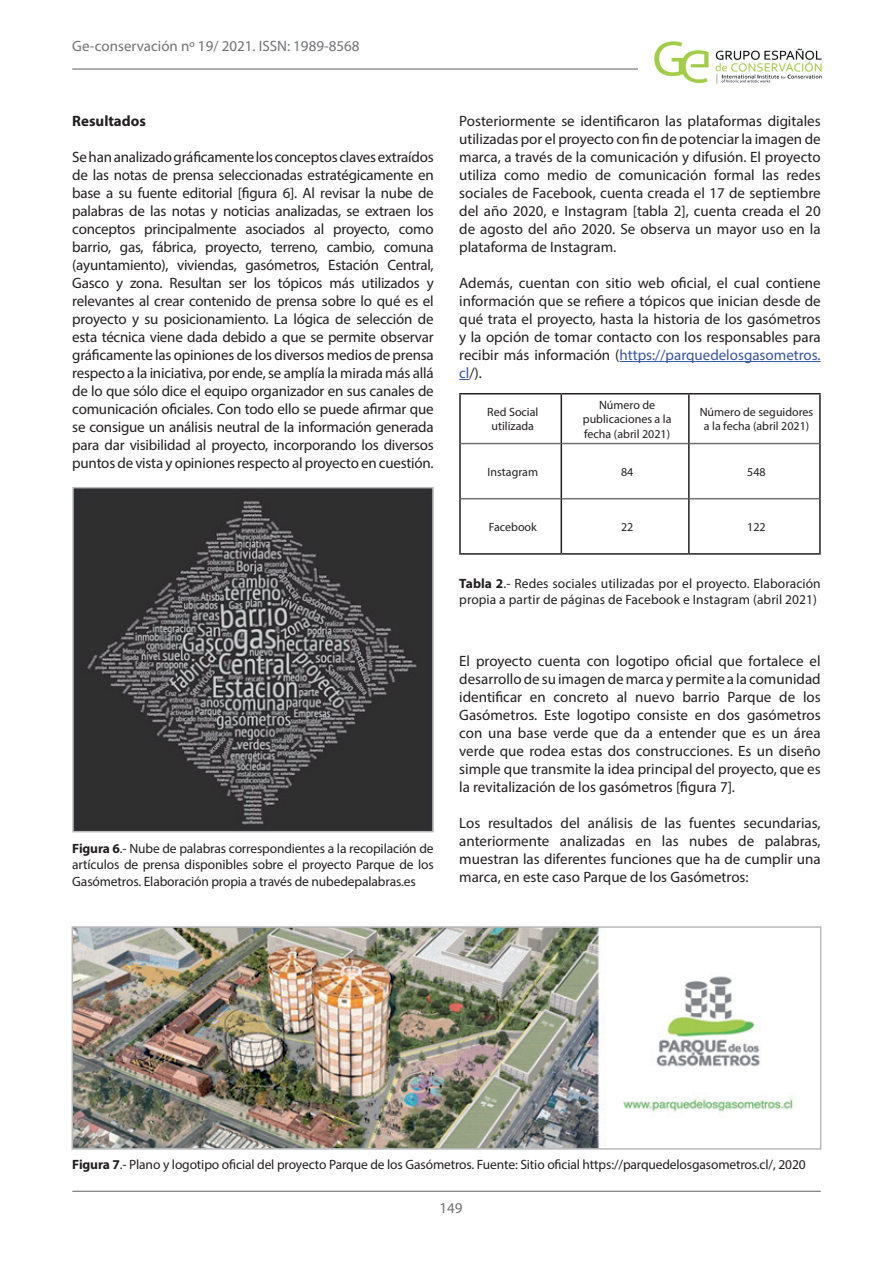
<style>
.page{position:relative;width:893px;height:1263px;background:#fff}
.page>*{position:absolute;margin:0;border:0;box-sizing:border-box;transform-origin:0 0}
.t1{font:15px/18px "Myriad Pro";color:#231f20;text-align:justify}
.t2{font:15px "Myriad Pro";color:#717275}
.t3{font:700 15px "Myriad Pro";color:#231f20}
.t4{font:13.5px/16.5px "Myriad Pro";letter-spacing:-.01em;color:#231f20;text-align:justify}
.t5{font:12px/14.4px "Myriad Pro";color:#231f20;text-align:center}
.s1{font-weight:700}
.s2{color:#3853a3}
</style>
<div class="page">
<hr style="left:72px;top:68px;width:567px;height:2px;background:#717275">
<hr style="left:72px;top:1191px;width:749px;height:1px;background:#717275">
<img style="left:654px;top:41px;width:168px;height:43px">
<img style="left:75px;top:490px;width:356px;height:339px">
<div style="left:72px;top:487px;width:362px;height:345px;border:2px solid #b8b9bc"></div>
<hr style="left:619px;top:361px;width:202px;height:1px;background:#3853a3">
<hr style="left:461px;top:443px;width:100px;height:1px;background:#717275">
<hr style="left:562px;top:443px;width:126px;height:1px;background:#717275">
<hr style="left:690px;top:443px;width:129px;height:1px;background:#717275">
<hr style="left:461px;top:498px;width:100px;height:1px;background:#717275">
<hr style="left:562px;top:498px;width:126px;height:1px;background:#717275">
<hr style="left:690px;top:498px;width:129px;height:1px;background:#717275">
<hr style="left:459px;top:393px;width:102px;height:1px;background:#231f20">
<hr style="left:459px;top:394px;width:2px;height:50px;background:#231f20">
<hr style="left:561px;top:393px;width:128px;height:1px;background:#231f20">
<hr style="left:561px;top:394px;width:1px;height:50px;background:#231f20">
<hr style="left:689px;top:393px;width:132px;height:1px;background:#231f20">
<hr style="left:688px;top:394px;width:2px;height:50px;background:#231f20">
<hr style="left:819px;top:394px;width:2px;height:50px;background:#231f20">
<hr style="left:459px;top:444px;width:2px;height:55px;background:#231f20">
<hr style="left:561px;top:444px;width:1px;height:55px;background:#231f20">
<hr style="left:688px;top:444px;width:2px;height:55px;background:#231f20">
<hr style="left:819px;top:444px;width:2px;height:55px;background:#231f20">
<hr style="left:459px;top:499px;width:2px;height:54px;background:#231f20">
<hr style="left:561px;top:499px;width:1px;height:54px;background:#231f20">
<hr style="left:688px;top:499px;width:2px;height:54px;background:#231f20">
<hr style="left:819px;top:499px;width:2px;height:54px;background:#231f20">
<hr style="left:459px;top:553px;width:102px;height:2px;background:#231f20">
<hr style="left:561px;top:553px;width:128px;height:2px;background:#231f20">
<hr style="left:689px;top:553px;width:132px;height:2px;background:#231f20">
<img style="left:75px;top:929px;width:720px;height:218px">
<div style="left:72px;top:926px;width:749px;height:224px;border:2px solid #b8b9bc"></div>
<p class="t2" style="left:72px;top:37px;width:289px">Ge-conservación nº 19/ 2021. ISSN: 1989-8568</p>
<p class="t3" style="left:72px;top:111px;width:75px">Resultados</p>
<p class="t1" style="left:72px;top:148px;width:363px">Se han analizado gráficamente los conceptos claves extraídos de las notas de prensa seleccionadas estratégicamente en base a su fuente editorial [figura 6]. Al revisar la nube de palabras de las notas y noticias analizadas, se extraen los conceptos principalmente asociados al proyecto, como barrio, gas, fábrica, proyecto, terreno, cambio, comuna (ayuntamiento), viviendas, gasómetros, Estación Central, Gasco y zona. Resultan ser los tópicos más utilizados y relevantes al crear contenido de prensa sobre lo qué es el proyecto y su posicionamiento. La lógica de selección de esta técnica viene dada debido a que se permite observar gráficamente las opiniones de los diversos medios de prensa respecto a la iniciativa, por ende, se amplía la mirada más allá de lo que sólo dice el equipo organizador en sus canales de comunicación oficiales. Con todo ello se puede afirmar que se consigue un análisis neutral de la información generada para dar visibilidad al proyecto, incorporando los diversos puntos de vista y opiniones respecto al proyecto en cuestión.</p>
<p class="t4" style="left:72px;top:840px;width:363px"><span class="s1">Figura 6</span>.- Nube de palabras correspondientes a la recopilación de artículos de prensa disponibles sobre el proyecto Parque de los Gasómetros. Elaboración propia a través de nubedepalabras.es</p>
<p class="t1" style="left:459px;top:112px;width:363px">Posteriormente se identificaron las plataformas digitales utilizadas por el proyecto con fin de potenciar la imagen de marca, a través de la comunicación y difusión. El proyecto utiliza como medio de comunicación formal las redes sociales de Facebook, cuenta creada el 17 de septiembre del año 2020, e Instagram [tabla 2], cuenta creada el 20 de agosto del año 2020. Se observa un mayor uso en la plataforma de Instagram.</p>
<p class="t1" style="left:459px;top:274px;width:363px">Además, cuentan con sitio web oficial, el cual contiene información que se refiere a tópicos que inician desde de qué trata el proyecto, hasta la historia de los gasómetros y la opción de tomar contacto con los responsables para recibir más información (<span class="s2">https://parquedelosgasometros. cl</span>/).</p>
<p class="t5" style="left:487px;top:404px;width:53px">Red Social utilizada</p>
<p class="t5" style="left:583px;top:397px;width:90px">Número de publicaciones a la fecha (abril 2021)</p>
<p class="t5" style="left:700px;top:404px;width:115px">Número de seguidores a la fecha (abril 2021)</p>
<p class="t5" style="left:488px;top:464px;width:52px">Instagram</p>
<p class="t5" style="left:621px;top:464px;width:14px">84</p>
<p class="t5" style="left:747px;top:464px;width:20px">548</p>
<p class="t5" style="left:489px;top:519px;width:50px">Facebook</p>
<p class="t5" style="left:621px;top:519px;width:14px">22</p>
<p class="t5" style="left:747px;top:519px;width:20px">122</p>
<p class="t4" style="left:459px;top:574px;width:363px"><span class="s1">Tabla 2</span>.- Redes sociales utilizadas por el proyecto. Elaboración propia a partir de páginas de Facebook e Instagram (abril 2021)</p>
<p class="t1" style="left:459px;top:652px;width:363px">El proyecto cuenta con logotipo oficial que fortalece el desarrollo de su imagen de marca y permite a la comunidad identificar en concreto al nuevo barrio Parque de los Gasómetros. Este logotipo consiste en dos gasómetros con una base verde que da a entender que es un área verde que rodea estas dos construcciones. Es un diseño simple que transmite la idea principal del proyecto, que es la revitalización de los gasómetros [figura 7].</p>
<p class="t1" style="left:459px;top:814px;width:363px">Los resultados del análisis de las fuentes secundarias, anteriormente analizadas en las nubes de palabras, muestran las diferentes funciones que ha de cumplir una marca, en este caso Parque de los Gasómetros:</p>
<p class="t4" style="left:72px;top:1155px;width:735px"><span class="s1">Figura 7</span>.- Plano y logotipo oficial del proyecto Parque de los Gasómetros. Fuente: Sitio oficial https://parquedelosgasometros.cl/, 2020</p>
<p class="t2" style="left:439px;top:1198px;width:25px">149</p>
</div>
